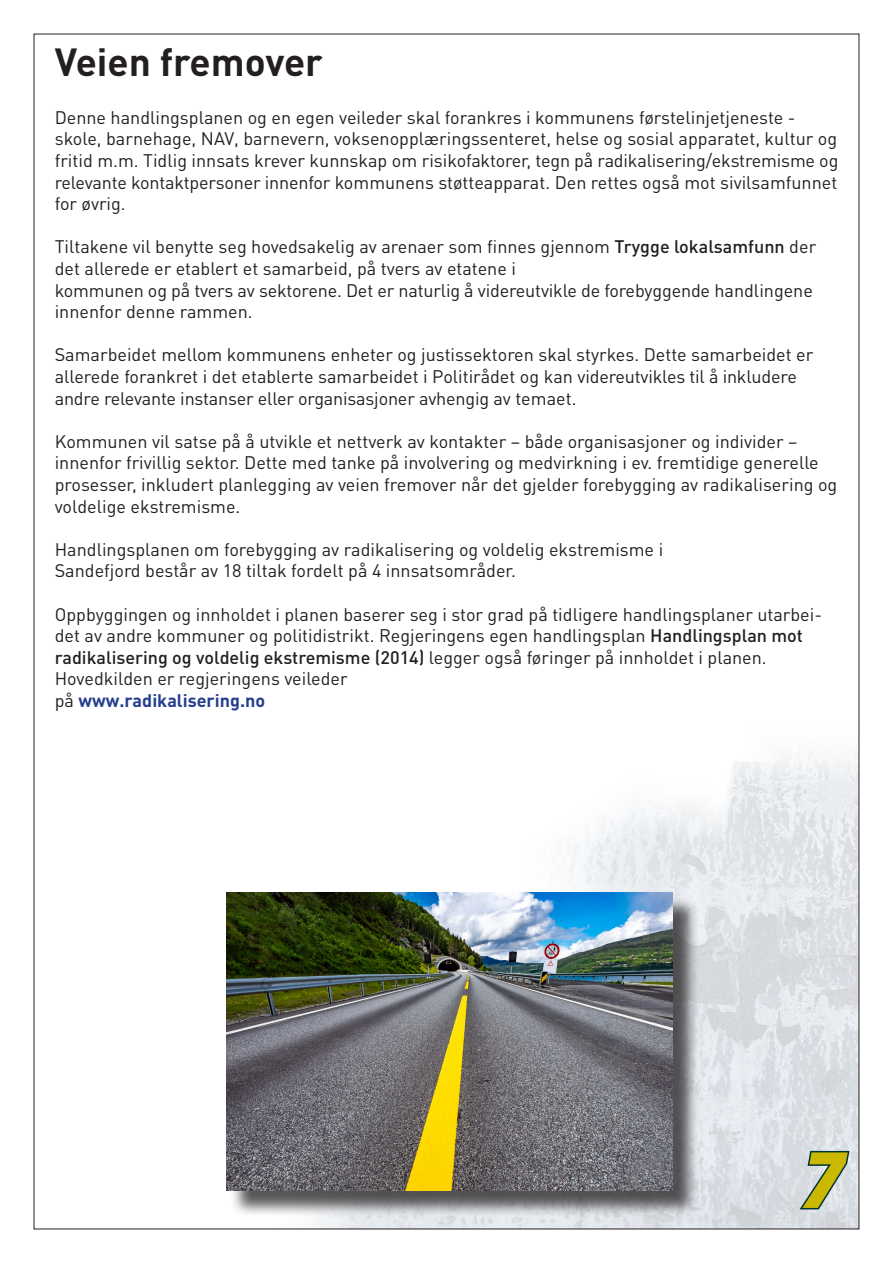
<style>
.page{position:relative;width:893px;height:1263px;background:#fff}
.page>*{position:absolute;margin:0;border:0;box-sizing:border-box;transform-origin:0 0}
.t1{font:italic 700 75px "ITC Avant Garde Std";color:#cab802}
.t2{font:700 38.7px "DIN Pro";color:#231f20}
.t3{font:18px/21.6px "DIN Pro";color:#231f20}
.s1{font-weight:500}
.s2{font-weight:700;color:#253f8e}
</style>
<div class="page">
<img style="left:264px;top:752px;width:593px;height:475px">
<svg style="left:797px;top:1149px;width:54px;height:62px;background:#b3c0c4"></svg>
<div style="left:230px;top:896px;width:469px;height:321px;background:#231f20;opacity:.75"></div>
<img style="left:226px;top:893px;width:447px;height:297px">
<p class="t2" style="left:55px;top:36px;width:270px">Veien fremover</p>
<p class="t3" style="left:55px;top:106px;width:785px">Denne handlingsplanen og en egen veileder skal forankres i kommunens førstelinjetjeneste - skole, barnehage, NAV, barnevern, voksenopplæringssenteret, helse og sosial apparatet, kultur og fritid m.m. Tidlig innsats krever kunnskap om risikofaktorer, tegn på radikalisering/ekstremisme og relevante kontaktpersoner innenfor kommunens støtteapparat. Den rettes også mot sivilsamfunnet for øvrig.</p>
<p class="t3" style="left:55px;top:235px;width:763px">Tiltakene vil benytte seg hovedsakelig av arenaer som finnes gjennom <span class="s1">Trygge lokalsamfunn</span> der det allerede er etablert et samarbeid, på tvers av etatene i<br>kommunen og på tvers av sektorene. Det er naturlig å videreutvikle de forebyggende handlingene innenfor denne rammen.</p>
<p class="t3" style="left:55px;top:343px;width:760px">Samarbeidet mellom kommunens enheter og justissektoren skal styrkes. Dette samarbeidet er</p>
<p class="t3" style="left:55px;top:365px;width:744px">allerede forankret i det etablerte samarbeidet i Politirådet og kan videreutvikles til å inkludere</p>
<p class="t3" style="left:55px;top:387px;width:523px">andre relevante instanser eller organisasjoner avhengig av temaet.</p>
<p class="t3" style="left:55px;top:430px;width:784px">Kommunen vil satse på å utvikle et nettverk av kontakter – både organisasjoner og individer – innenfor frivillig sektor. Dette med tanke på involvering og medvirkning i ev. fremtidige generelle prosesser, inkludert planlegging av veien fremover når det gjelder forebygging av radikalisering og voldelige ekstremisme.</p>
<p class="t3" style="left:55px;top:538px;width:610px">Handlingsplanen om forebygging av radikalisering og voldelig ekstremisme i<br>Sandefjord består av 18 tiltak fordelt på 4 innsatsområder.</p>
<p class="t3" style="left:55px;top:603px;width:769px">Oppbyggingen og innholdet i planen baserer seg i stor grad på tidligere handlingsplaner utarbei&shy;det av andre kommuner og politidistrikt. Regjeringens egen handlingsplan <span class="s1">Handlingsplan mot radikalisering og voldelig ekstremisme (2014)</span> legger også føringer på innholdet i planen.</p>
<p class="t3" style="left:55px;top:667px;width:294px">Hovedkilden er regjeringens veileder på <span class="s2">www.radikalisering.no</span></p>
<h1 class="t1" style="left:796px;top:1132px;width:48px">7</h1>
</div>
